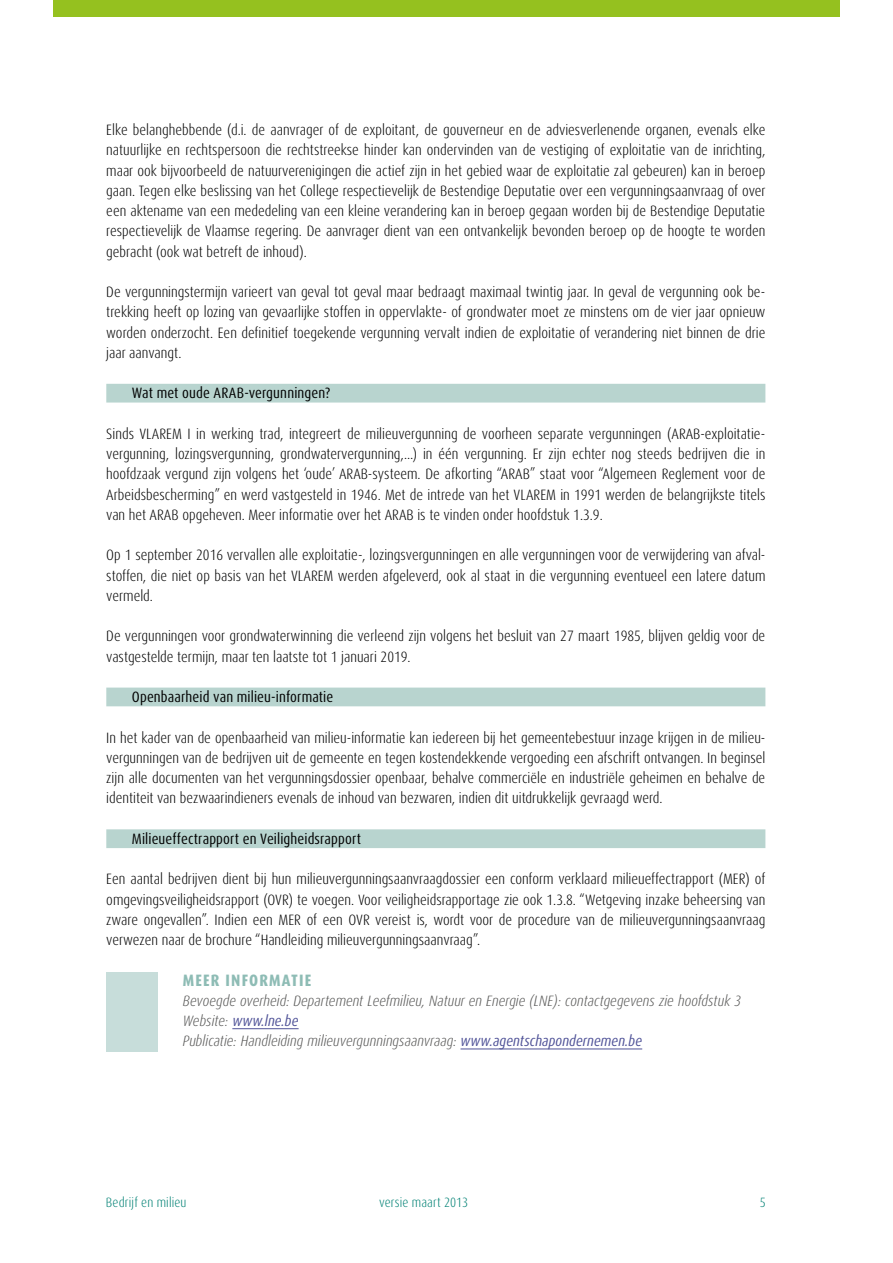
<style>
.page{position:relative;width:893px;height:1263px;background:#fff}
.page>*{position:absolute;margin:0;border:0;box-sizing:border-box;transform-origin:0 0}
.Meer_informatie_tite{font:800 16.5px "Dax Condensed";letter-spacing:.07em;color:#8ebcb5}
.t1{font:300 15px/20.2px "Dax Condensed";color:#000;text-align:justify}
.Meer_informatie{font:italic 300 15px "Dax Condensed";color:#575756}
.Titel_IV{font:15px "Dax Condensed";letter-spacing:.01em;color:#000}
.Meer_informatie-2{font:italic 15px "Dax Condensed";color:#505398}
.t2{font:300 13.5px "Dax Condensed";letter-spacing:.01em;color:#008174}
.s1{font-weight:300;color:#575756}
.s2{font-weight:400;color:#505398}
</style>
<div class="page">
<div style="left:106px;top:384px;width:659px;height:19px;background:#b8d4cf"></div>
<div style="left:106px;top:688px;width:659px;height:18px;background:#b8d4cf"></div>
<div style="left:106px;top:829px;width:659px;height:19px;background:#b8d4cf"></div>
<hr style="left:232px;top:1028px;width:67px;height:1px;background:#505398">
<hr style="left:460px;top:1048px;width:182px;height:1px;background:#505398">
<div style="left:106px;top:972px;width:51px;height:80px;background:#c7ddda"></div>
<div style="left:53px;top:0;width:786px;height:17px;background:#95c11f"></div>
<p class="t1" style="left:106px;top:120px;width:661px">Elke belanghebbende (d.i. de aanvrager of de exploitant, de gouverneur en de adviesverlenende organen, evenals elke natuurlijke en rechtspersoon die rechtstreekse hinder kan ondervinden van de vestiging of exploitatie van de inrichting, maar ook bijvoorbeeld de natuurverenigingen die actief zijn in het gebied waar de exploitatie zal gebeuren) kan in beroep gaan. Tegen elke beslissing van het College respectievelijk de Bestendige Deputatie over een vergunningsaanvraag of over een aktename van een mededeling van een kleine verandering kan in beroep gegaan worden bij de Bestendige Deputatie respectievelijk de Vlaamse regering. De aanvrager dient van een ontvankelijk bevonden beroep op de hoogte te worden gebracht (ook wat betreft de inhoud).</p>
<p class="t1" style="left:106px;top:282px;width:661px">De vergunningstermijn varieert van geval tot geval maar bedraagt maximaal twintig jaar. In geval de vergunning ook be&shy;trekking heeft op lozing van gevaarlijke stoffen in oppervlakte- of grondwater moet ze minstens om de vier jaar opnieuw worden onderzocht. Een definitief toegekende vergunning vervalt indien de exploitatie of verandering niet binnen de drie jaar aanvangt.</p>
<h5 class="Titel_IV" style="left:132px;top:383px;width:200px">Wat met oude ARAB-vergunningen?</h5>
<p class="t1" style="left:106px;top:423px;width:661px">Sinds VLAREM I in werking trad, integreert de milieuvergunning de voorheen separate vergunningen (ARAB-exploitatie&shy;vergunning, lozingsvergunning, grondwatervergunning,…) in één vergunning. Er zijn echter nog steeds bedrijven die in hoofdzaak vergund zijn volgens het ‘oude’ ARAB-systeem. De afkorting “ARAB” staat voor “Algemeen Reglement voor de Arbeidsbescherming” en werd vastgesteld in 1946. Met de intrede van het VLAREM in 1991 werden de belangrijkste titels van het ARAB opgeheven. Meer informatie over het ARAB is te vinden onder hoofdstuk 1.3.9.</p>
<p class="t1" style="left:106px;top:545px;width:661px">Op 1 september 2016 vervallen alle exploitatie-, lozingsvergunningen en alle vergunningen voor de verwijdering van afval&shy;stoffen, die niet op basis van het VLAREM werden afgeleverd, ook al staat in die vergunning eventueel een latere datum vermeld.</p>
<p class="t1" style="left:106px;top:626px;width:660px">De vergunningen voor grondwaterwinning die verleend zijn volgens het besluit van 27 maart 1985, blijven geldig voor de vastgestelde termijn, maar ten laatste tot 1 januari 2019.</p>
<h5 class="Titel_IV" style="left:132px;top:687px;width:203px">Openbaarheid van milieu-informatie</h5>
<p class="t1" style="left:106px;top:727px;width:661px">In het kader van de openbaarheid van milieu-informatie kan iedereen bij het gemeentebestuur inzage krijgen in de milieu&shy;vergunningen van de bedrijven uit de gemeente en tegen kostendekkende vergoeding een afschrift ontvangen. In beginsel zijn alle documenten van het vergunningsdossier openbaar, behalve commerciële en industriële geheimen en behalve de identiteit van bezwaarindieners evenals de inhoud van bezwaren, indien dit uitdrukkelijk gevraagd werd.</p>
<h5 class="Titel_IV" style="left:132px;top:829px;width:231px">Milieueffectrapport en Veiligheidsrapport</h5>
<p class="t1" style="left:106px;top:869px;width:661px">Een aantal bedrijven dient bij hun milieuvergunningsaanvraagdossier een conform verklaard milieueffectrapport (MER) of omgevingsveiligheidsrapport (OVR) te voegen. Voor veiligheidsrapportage zie ook 1.3.8. “Wetgeving inzake beheersing van zware ongevallen”. Indien een MER of een OVR vereist is, wordt voor de procedure van de milieuvergunningsaanvraag verwezen naar de brochure “Handleiding milieuvergunningsaanvraag”.</p>
<p class="Meer_informatie_tite" style="left:183px;top:969px;width:130px">MEER INFORMATIE</p>
<p class="Meer_informatie" style="left:183px;top:991px;width:560px">Bevoegde overheid: Departement Leefmilieu, Natuur en Energie (LNE): contactgegevens zie hoofdstuk 3</p>
<p class="Meer_informatie-2" style="left:183px;top:1011px;width:117px"><span class="s1">Website:</span> www.lne.be</p>
<p class="Meer_informatie" style="left:183px;top:1031px;width:461px">Publicatie: Handleiding milieuvergunningsaanvraag: <span class="s2">www.agentschapondernemen.be</span></p>
<p class="t2" style="left:106px;top:1193px;width:82px">Bedrijf en milieu</p>
<p class="t2" style="left:379px;top:1193px;width:90px">versie maart 2013</p>
<p class="t2" style="left:760px;top:1193px;width:8px">5</p>
</div>
